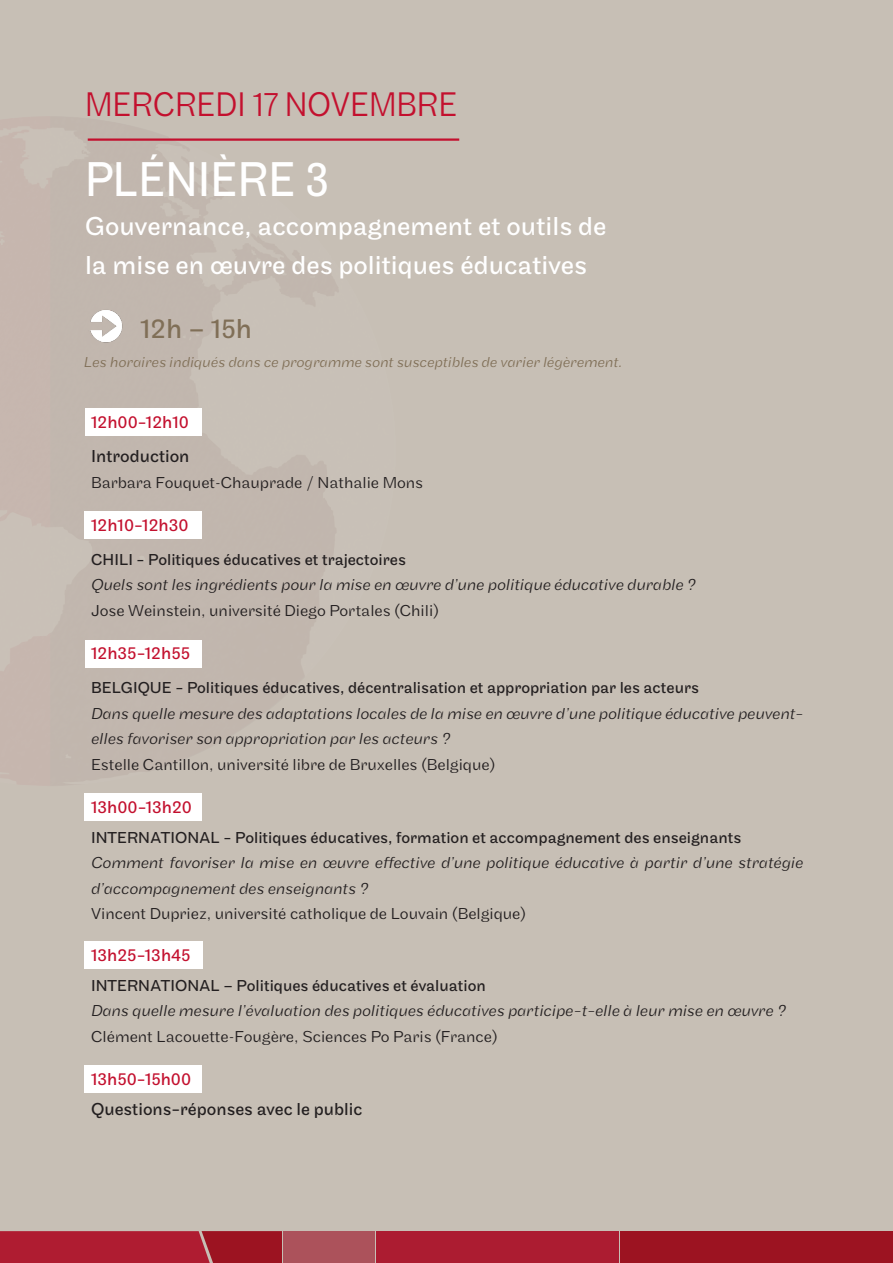
<style>
.page{position:relative;width:893px;height:1263px;background:#c7bfb5}
.page>*{position:absolute;margin:0;border:0;box-sizing:border-box;transform-origin:0 0}
.t1{font:50.85px "Maple";color:#fff;scale:.88 1}
.t2{font:300 35.55px "Maple";color:#c3102e;scale:.88 1}
.t3{font:28.5px "Maple";color:#806f57}
.t4{font:27px/39px "Maple";color:#fff}
.t5{font:18px "Maple";color:#c3102e}
.t6{font:18px "Maple";color:#231f20}
.t7{font:italic 300 16.5px/25.5px "Maple";color:#231f20}
.t8{font:300 16.5px "Maple";color:#231f20}
.t9{font:16.5px "Maple";color:#231f20}
.t10{font:italic 300 15px "Maple";color:#806f57}
.s1{font-style:inherit}
</style>
<div class="page">
<div style="left:620px;top:1231px;width:273px;height:32px;background:#9c1321"></div>
<div style="left:376px;top:1231px;width:243px;height:32px;background:#ac1c31"></div>
<div style="left:284px;top:1231px;width:91px;height:32px;background:#ac525b"></div>
<svg style="left:0;top:1231px;width:282px;height:32px;background:#aa1c2e"></svg>
<div style="left:85px;top:408px;width:117px;height:28px;background:#fff"></div>
<div style="left:84px;top:511px;width:118px;height:27px;background:#fff"></div>
<div style="left:85px;top:640px;width:117px;height:28px;background:#fff"></div>
<div style="left:84px;top:941px;width:119px;height:27px;background:#fff"></div>
<div style="left:84px;top:1065px;width:118px;height:28px;background:#fff"></div>
<div style="left:84px;top:793px;width:118px;height:27px;background:#fff"></div>
<hr style="left:88px;top:138px;width:371px;height:3px;background:#c3102e">
<img style="left:88px;top:309px;width:35px;height:34px">
<p class="t2" style="left:85px;top:84px;width:424px">MERCREDI 17 NOVEMBRE</p>
<p class="t1" style="left:85px;top:150px;width:279px">PLÉNIÈRE 3</p>
<p class="t4" style="left:85px;top:207px;width:523px">Gouvernance, accompagnement et outils de la mise en œuvre des politiques éducatives</p>
<p class="t3" style="left:140px;top:312px;width:113px">12<span class="s1">h</span> – 15<span class="s1">h</span></p>
<p class="t10" style="left:84px;top:354px;width:540px">Les horaires indiqués dans ce programme sont susceptibles de varier légèrement.</p>
<p class="t5" style="left:91px;top:412px;width:99px">12h00-12h10</p>
<p class="t6" style="left:91px;top:446px;width:100px">Introduction</p>
<p class="t8" style="left:91px;top:473px;width:334px">Barbara Fouquet-Chauprade / Nathalie Mons</p>
<p class="t5" style="left:91px;top:515px;width:99px">12h10-12h30</p>
<p class="t9" style="left:91px;top:550px;width:316px">CHILI - Politiques éducatives et trajectoires</p>
<p class="t7" style="left:91px;top:572px;width:606px">Quels sont les ingrédients pour la mise en œuvre d’une politique éducative durable ?</p>
<p class="t8" style="left:91px;top:601px;width:350px">Jose Weinstein, université Diego Portales (Chili)</p>
<p class="t5" style="left:91px;top:643px;width:100px">12h35-12h55</p>
<p class="t9" style="left:91px;top:678px;width:609px">BELGIQUE - Politiques éducatives, décentralisation et appropriation par les acteurs</p>
<p class="t7" style="left:91px;top:700px;width:714px">Dans quelle mesure des adaptations locales de la mise en œuvre d’une politique éducative peuvent&shy;elles favoriser son appropriation par les acteurs ?</p>
<p class="t8" style="left:91px;top:755px;width:406px">Estelle Cantillon, université libre de Bruxelles (Belgique)</p>
<p class="t5" style="left:91px;top:797px;width:102px">13h00-13h20</p>
<p class="t9" style="left:91px;top:828px;width:652px">INTERNATIONAL - Politiques éducatives, formation et accompagnement des enseignants</p>
<p class="t7" style="left:91px;top:850px;width:714px">Comment favoriser la mise en œuvre effective d’une politique éducative à partir d’une stratégie d’accompagnement des enseignants ?</p>
<p class="t8" style="left:91px;top:904px;width:437px">Vincent Dupriez, université catholique de Louvain (Belgique)</p>
<p class="t5" style="left:91px;top:945px;width:101px">13h25-13h45</p>
<p class="t9" style="left:91px;top:976px;width:396px">INTERNATIONAL – Politiques éducatives et évaluation</p>
<p class="t7" style="left:91px;top:998px;width:696px">Dans quelle mesure l’évaluation des politiques éducatives participe-t-elle à leur mise en œuvre ?</p>
<p class="t8" style="left:91px;top:1027px;width:408px">Clément Lacouette-Fougère, Sciences Po Paris (France)</p>
<p class="t5" style="left:91px;top:1069px;width:102px">13h50-15h00</p>
<p class="t6" style="left:91px;top:1099px;width:273px">Questions-réponses avec le public</p>
</div>
